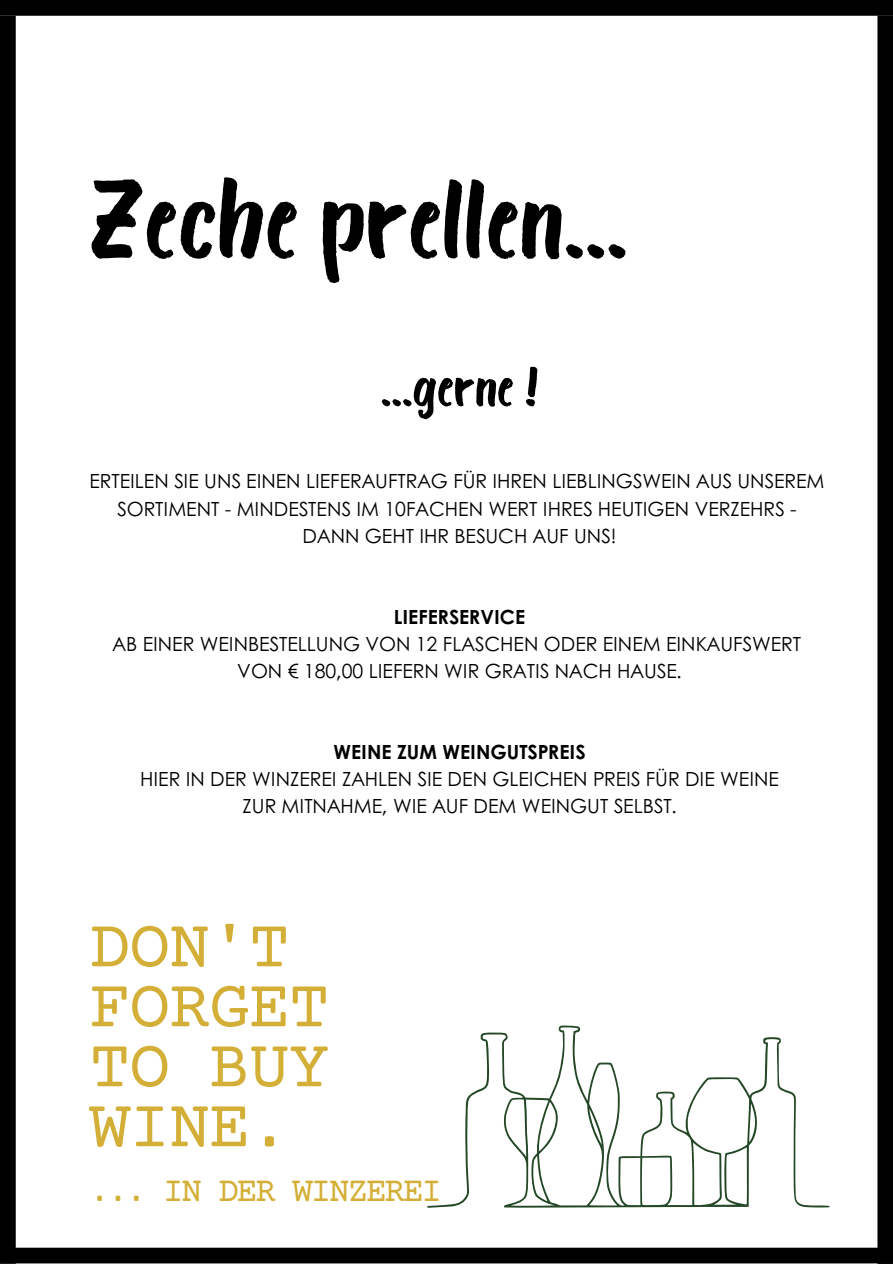
<style>
.page{position:relative;width:893px;height:1264px;background:#fff}
.page>*{position:absolute;margin:0;border:0;box-sizing:border-box;transform-origin:0 0}
.t1{font:108px "Bosk";color:#000}
.t2{font:68.55px "Courier Prime";letter-spacing:-.02em;color:#d4af37}
.t3{font:54px "Bosk";color:#000}
.t4{font:34.2px "Courier Prime";letter-spacing:-.06em;color:#d4af37}
.t5{font:19.5px "Century Gothic";color:#000}
.t6{font:700 19.5px "Century Gothic";color:#000}
</style>
<div class="page">
<div style="left:0;top:0;width:892px;height:16px;background:#000"></div>
<div style="left:0;top:1247px;width:892px;height:16px;background:#000"></div>
<div style="left:877px;top:16px;width:15px;height:1247px;background:#000"></div>
<div style="left:0;top:16px;width:16px;height:1247px;background:#000"></div>
<svg style="left:427px;top:1025px;width:402px;height:182px"></svg>
<p class="t1" style="left:89px;top:177px;width:539px">Zeche prellen...</p>
<p class="t3" style="left:380px;top:366px;width:159px">...gerne !</p>
<p class="t5" style="left:89px;top:466px;width:736px">ERTEILEN SIE UNS EINEN LIEFERAUFTRAG FÜR IHREN LIEBLINGSWEIN AUS UNSEREM</p>
<p class="t5" style="left:117px;top:493px;width:680px">SORTIMENT - MINDESTENS IM 10FACHEN WERT IHRES HEUTIGEN VERZEHRS -</p>
<p class="t5" style="left:302px;top:520px;width:315px">DANN GEHT IHR BESUCH AUF UNS!</p>
<p class="t6" style="left:394px;top:601px;width:133px">LIEFERSERVICE</p>
<p class="t5" style="left:113px;top:628px;width:690px">AB EINER WEINBESTELLUNG VON 12 FLASCHEN ODER EINEM EINKAUFSWERT</p>
<p class="t5" style="left:237px;top:655px;width:446px">VON € 180,00 LIEFERN WIR GRATIS NACH HAUSE.</p>
<p class="t6" style="left:333px;top:736px;width:253px">WEINE ZUM WEINGUTSPREIS</p>
<p class="t5" style="left:140px;top:763px;width:640px">HIER IN DER WINZEREI ZAHLEN SIE DEN GLEICHEN PREIS FÜR DIE WEINE</p>
<p class="t5" style="left:242px;top:790px;width:435px">ZUR MITNAHME, WIE AUF DEM WEINGUT SELBST.</p>
<p class="t2" style="left:89px;top:912px;width:202px">DON'T</p>
<p class="t2" style="left:89px;top:972px;width:242px">FORGET</p>
<p class="t2" style="left:89px;top:1032px;width:242px">TO BUY</p>
<p class="t2" style="left:89px;top:1092px;width:202px">WINE.</p>
<p class="t4" style="left:89px;top:1174px;width:354px">... IN DER WINZEREI</p>
</div>
